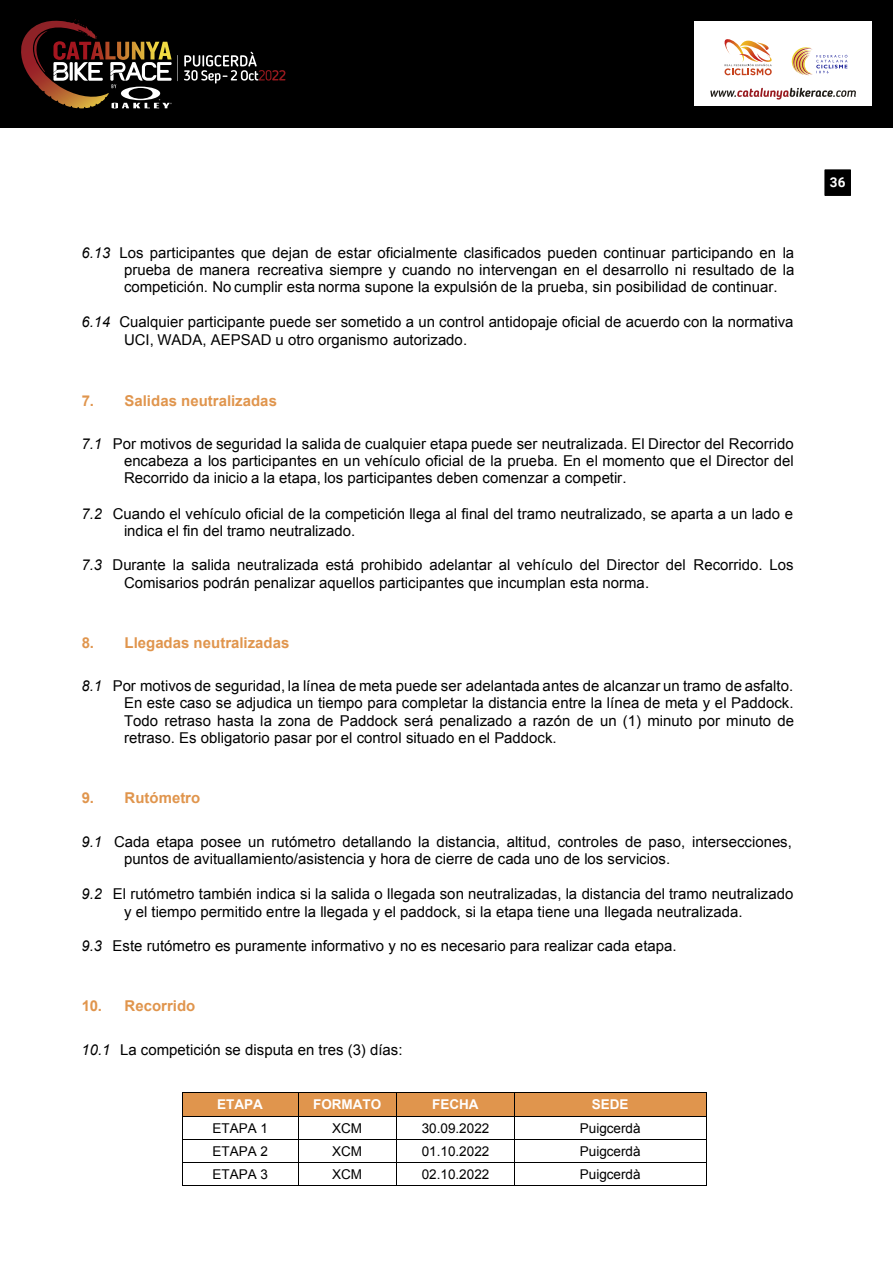
<style>
.page{position:relative;width:893px;height:1263px;background:#fff}
.page>*{position:absolute;margin:0;border:0;box-sizing:border-box;transform-origin:0 0}
.t1{font:15px/17.2px "Arial";color:#000}
.t2{font:700 15px "Arial";color:#e0954d}
.t3{font:13.5px "Arial";color:#000}
.t4{font:700 13.5px "Arial";color:#fff}
.t5{font:700 13.5px "Roboto";color:#fff}
.s1{font-style:italic}
</style>
<div class="page">
<div style="left:0;top:0;width:893px;height:128px;background:#000"></div>
<div style="left:694px;top:21px;width:178px;height:85px;background:#fff"></div>
<svg style="left:724px;top:39px;width:48px;height:36px"></svg>
<svg style="left:710px;top:88px;width:146px;height:12px"></svg>
<svg style="left:791px;top:47px;width:56px;height:28px"></svg>
<svg style="left:184px;top:52px;width:101px;height:32px"></svg>
<svg style="left:28px;top:19px;width:150px;height:89px"></svg>
<div style="left:825px;top:170px;width:26px;height:26px;background:#000;border:1px solid #000"></div>
<div style="left:183px;top:1093px;width:115px;height:23px;background:#e0954d"></div>
<div style="left:298px;top:1093px;width:98px;height:23px;background:#e0954d"></div>
<div style="left:397px;top:1093px;width:117px;height:23px;background:#e0954d"></div>
<div style="left:515px;top:1093px;width:191px;height:23px;background:#e0954d"></div>
<hr style="left:183px;top:1092px;width:115px;height:1px;background:#000">
<hr style="left:298px;top:1092px;width:98px;height:1px;background:#000">
<hr style="left:397px;top:1092px;width:117px;height:1px;background:#000">
<hr style="left:515px;top:1092px;width:191px;height:1px;background:#000">
<hr style="left:183px;top:1116px;width:115px;height:1px;background:#000">
<hr style="left:298px;top:1116px;width:98px;height:1px;background:#000">
<hr style="left:397px;top:1116px;width:117px;height:1px;background:#000">
<hr style="left:515px;top:1116px;width:191px;height:1px;background:#000">
<hr style="left:183px;top:1139px;width:115px;height:1px;background:#000">
<hr style="left:298px;top:1139px;width:98px;height:1px;background:#000">
<hr style="left:397px;top:1139px;width:117px;height:1px;background:#000">
<hr style="left:515px;top:1139px;width:191px;height:1px;background:#000">
<hr style="left:183px;top:1162px;width:115px;height:1px;background:#000">
<hr style="left:298px;top:1162px;width:98px;height:1px;background:#000">
<hr style="left:397px;top:1162px;width:117px;height:1px;background:#000">
<hr style="left:515px;top:1162px;width:191px;height:1px;background:#000">
<svg style="left:182px;top:1092px;width:1px;height:94px"></svg>
<hr style="left:183px;top:1185px;width:115px;height:1px;background:#000">
<svg style="left:298px;top:1093px;width:1px;height:92px"></svg>
<hr style="left:298px;top:1185px;width:98px;height:1px;background:#000">
<svg style="left:396px;top:1092px;width:1px;height:94px"></svg>
<hr style="left:397px;top:1185px;width:117px;height:1px;background:#000">
<svg style="left:514px;top:1092px;width:1px;height:94px"></svg>
<hr style="left:515px;top:1185px;width:191px;height:1px;background:#000">
<svg style="left:706px;top:1092px;width:1px;height:94px"></svg>
<p class="t1" style="left:124px;top:245px;width:672px;text-align:justify;text-indent:-43px"><span class="s1">6.13</span> Los participantes que dejan de estar oficialmente clasificados pueden continuar participando en la prueba de manera recreativa siempre y cuando no intervengan en el desarrollo ni resultado de la competición. No cumplir esta norma supone la expulsión de la prueba, sin posibilidad de continuar.</p>
<p class="t1" style="left:124px;top:315px;width:671px;text-indent:-43px"><span class="s1">6.14</span> Cualquier participante puede ser sometido a un control antidopaje oficial de acuerdo con la normativa<br>UCI, WADA, AEPSAD u otro organismo autorizado.</p>
<p class="t2" style="left:82px;top:395px;width:197px">7. Salidas neutralizadas</p>
<p class="t1" style="left:124px;top:436px;width:671px;text-align:justify;text-indent:-43px"><span class="s1">7.1</span> Por motivos de seguridad la salida de cualquier etapa puede ser neutralizada. El Director del Recorrido encabeza a los participantes en un vehículo oficial de la prueba. En el momento que el Director del Recorrido da inicio a la etapa, los participantes deben comenzar a competir.</p>
<p class="t1" style="left:124px;top:506px;width:670px;text-indent:-43px"><span class="s1">7.2</span> Cuando el vehículo oficial de la competición llega al final del tramo neutralizado, se aparta a un lado e indica el fin del tramo neutralizado.</p>
<p class="t1" style="left:124px;top:558px;width:671px;text-indent:-43px"><span class="s1">7.3</span> Durante la salida neutralizada está prohibido adelantar al vehículo del Director del Recorrido. Los<br>Comisarios podrán penalizar aquellos participantes que incumplan esta norma.</p>
<p class="t2" style="left:82px;top:637px;width:209px">8. Llegadas neutralizadas</p>
<p class="t1" style="left:124px;top:679px;width:671px;text-align:justify;text-indent:-43px"><span class="s1">8.1</span> Por motivos de seguridad, la línea de meta puede ser adelantada antes de alcanzar un tramo de asfalto.<br>En este caso se adjudica un tiempo para completar la distancia entre la línea de meta y el Paddock.<br>Todo retraso hasta la zona de Paddock será penalizado a razón de un (1) minuto por minuto de retraso. Es obligatorio pasar por el control situado en el Paddock.</p>
<p class="t2" style="left:82px;top:792px;width:120px">9. Rutómetro</p>
<p class="t1" style="left:124px;top:834px;width:669px;text-indent:-43px"><span class="s1">9.1</span> Cada etapa posee un rutómetro detallando la distancia, altitud, controles de paso, intersecciones, puntos de avituallamiento/asistencia y hora de cierre de cada uno de los servicios.</p>
<p class="t1" style="left:82px;top:887px;width:713px;text-align:center"><span class="s1">9.2</span> El rutómetro también indica si la salida o llegada son neutralizadas, la distancia del tramo neutralizado y el tiempo permitido entre la llegada y el paddock, si la etapa tiene una llegada neutralizada.</p>
<p class="t1" style="left:82px;top:938px;width:597px"><span class="s1">9.3</span> Este rutómetro es puramente informativo y no es necesario para realizar cada etapa.</p>
<p class="t2" style="left:82px;top:1000px;width:115px">10. Recorrido</p>
<p class="t1" style="left:82px;top:1042px;width:323px"><span class="s1">10.1</span> La competición se disputa en tres (3) días:</p>
<p class="t4" style="left:217px;top:1099px;width:47px">ETAPA</p>
<p class="t4" style="left:313px;top:1099px;width:70px">FORMATO</p>
<p class="t4" style="left:432px;top:1099px;width:48px">FECHA</p>
<p class="t4" style="left:592px;top:1099px;width:38px">SEDE</p>
<p class="t3" style="left:212px;top:1123px;width:57px">ETAPA 1</p>
<p class="t3" style="left:332px;top:1123px;width:31px">XCM</p>
<p class="t3" style="left:422px;top:1123px;width:69px">30.09.2022</p>
<p class="t3" style="left:580px;top:1123px;width:62px">Puigcerdà</p>
<p class="t3" style="left:212px;top:1146px;width:57px">ETAPA 2</p>
<p class="t3" style="left:332px;top:1146px;width:31px">XCM</p>
<p class="t3" style="left:422px;top:1146px;width:69px">01.10.2022</p>
<p class="t3" style="left:580px;top:1146px;width:62px">Puigcerdà</p>
<p class="t3" style="left:212px;top:1169px;width:57px">ETAPA 3</p>
<p class="t3" style="left:332px;top:1169px;width:31px">XCM</p>
<p class="t3" style="left:422px;top:1169px;width:69px">02.10.2022</p>
<p class="t3" style="left:580px;top:1169px;width:62px">Puigcerdà</p>
<p class="t5" style="left:830px;top:177px;width:17px">36</p>
</div>
